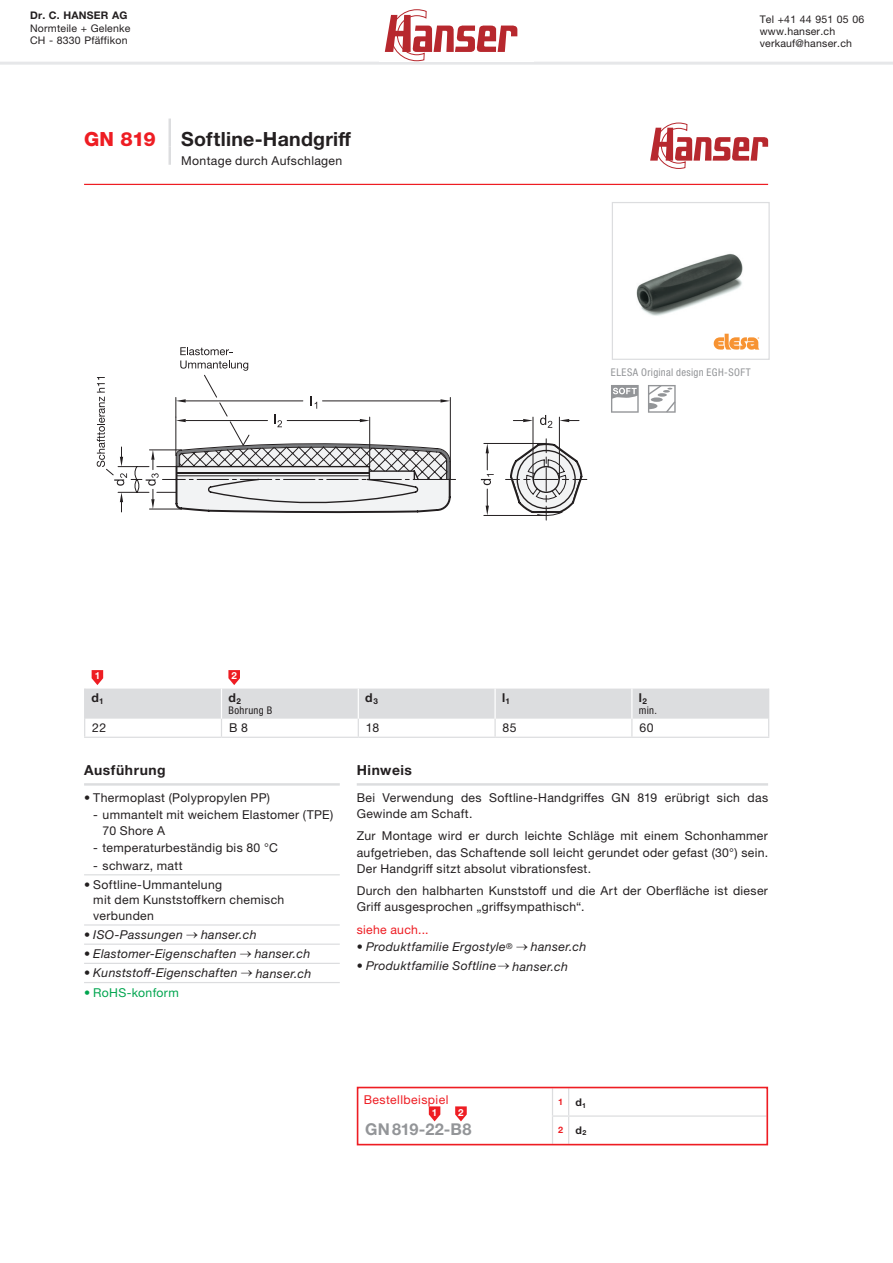
<style>
.page{position:relative;width:893px;height:1263px;background:#fff}
.page>*{position:absolute;margin:0;border:0;box-sizing:border-box;transform-origin:0 0}
.t1{font:700 19.5px "Helvetica Neue LTW1 G";letter-spacing:.01em;color:#231f20}
.t2{font:800 19.5px "Helvetica Neue LT Pro";color:#ee1d23}
.t3{font:700 16.35px "Helvetica Neue LTW1 G";letter-spacing:.015em;color:#939598}
.t4{font:700 13.8px "Helvetica Neue LTW1 G";letter-spacing:.04em;color:#231f20}
.t5{font:italic 12.45px "Helvetica Neue LTW1 G";letter-spacing:.03em;color:#231f20}
.t6{font:12.3px/16.4px "Helvetica Neue LTW1 G";letter-spacing:.025em;color:#231f20}
.t7{font:italic 12.3px "Helvetica Neue LTW1 G";letter-spacing:.03em;color:#231f20}
.t8{font:12.3px "Helvetica Neue LTW1 G";letter-spacing:.035em;color:#ee1d23}
.t9{font:12.3px "Helvetica Neue LT Pro";letter-spacing:.025em;color:#231f20}
.t10{font:12.3px "Helvetica Neue LTW1 G";letter-spacing:.025em;color:#00a54f}
.t11{font:700 12.3px "Helvetica Neue LTW1 G";color:#231f20}
.t12{font:condensed 10.65px "Helvetica Neue LT Pro";letter-spacing:.035em;color:#939598}
.t13{font:condensed 10.65px "Helvetica Neue LT Pro";letter-spacing:.03em;color:#231f20}
.Bestellbeispiel_quer{font:10.5px "Helvetica Neue LT Pro";letter-spacing:.02em;color:#231f20}
.Bestellbeispiel_quer-2{font:700 10.5px "Helvetica Neue LT Pro";letter-spacing:.02em;color:#231f20}
.t14{font:700 9.75px "Helvetica Neue LTW1 G";color:#fff}
.t15{font:700 9px "Helvetica Neue LTW1 G";color:#ee1d23}
.s1{font-family:"Helvetica Neue LT Pro"}
.s2{font-size:8.1px}
.s3{font-size:10.65px;color:#231f20}
</style>
<div class="page">
<hr style="left:0;top:62px;width:893px;height:3px;background:#e6e7e9">
<svg style="left:385px;top:9px;width:132px;height:52px"></svg>
<hr style="left:84px;top:184px;width:684px;height:1px;background:#ee1d23">
<svg style="left:97px;top:347px;width:490px;height:173px"></svg>
<hr style="left:169px;top:119px;width:2px;height:27px;background:#dcdddf">
<svg style="left:169px;top:146px;width:2px;height:19px"></svg>
<svg style="left:84px;top:670px;width:686px;height:476px"></svg>
<svg style="left:611px;top:385px;width:28px;height:28px"></svg>
<img style="left:636px;top:281px;width:12px;height:32px">
<hr style="left:84px;top:874px;width:256px;height:1px;background:#dcdddf">
<hr style="left:84px;top:924px;width:256px;height:1px;background:#dcdddf">
<hr style="left:84px;top:943px;width:256px;height:2px;background:#dcdddf">
<hr style="left:84px;top:963px;width:256px;height:1px;background:#dcdddf">
<hr style="left:84px;top:982px;width:256px;height:1px;background:#dcdddf">
<hr style="left:84px;top:783px;width:256px;height:3px;background:#dcdddf">
<svg style="left:648px;top:122px;width:122px;height:291px"></svg>
<div style="left:498px;top:959px;width:105px;height:14px;background:#fff"></div>
<div style="left:516px;top:940px;width:105px;height:14px;background:#fff"></div>
<div style="left:241px;top:966px;width:105px;height:14px;background:#fff"></div>
<div style="left:240px;top:947px;width:105px;height:14px;background:#fff"></div>
<div style="left:186px;top:928px;width:105px;height:14px;background:#fff"></div>
<p class="Bestellbeispiel_quer-2" style="left:30px;top:9px;width:99px">Dr. C. HANSER AG</p>
<p class="Bestellbeispiel_quer" style="left:30px;top:22px;width:102px">Normteile + Gelenke</p>
<p class="Bestellbeispiel_quer" style="left:30px;top:34px;width:99px">CH - 8330 Pfäffikon</p>
<p class="t2" style="left:84px;top:128px;width:73px">GN 819</p>
<p class="t1" style="left:181px;top:127px;width:171px">Softline-Handgriff</p>
<p class="t9" style="left:181px;top:153px;width:162px">Montage durch Aufschlagen</p>
<p class="Bestellbeispiel_quer" style="left:760px;top:13px;width:106px">Tel +41 44 951 05 06</p>
<p class="Bestellbeispiel_quer" style="left:760px;top:25px;width:77px">www.hanser.ch</p>
<p class="Bestellbeispiel_quer" style="left:760px;top:37px;width:94px">verkauf@hanser.ch</p>
<p class="t12" style="left:611px;top:366px;width:141px">ELESA Original design EGH-SOFT</p>
<p class="t14" style="left:95px;top:670px;width:7px">1</p>
<p class="t14" style="left:231px;top:670px;width:7px">2</p>
<p class="t11" style="left:92px;top:690px;width:14px">d<sub>1</sub></p>
<p class="t11" style="left:228px;top:690px;width:14px">d<sub>2</sub></p>
<p class="t13" style="left:228px;top:704px;width:45px">Bohrung B</p>
<p class="t11" style="left:365px;top:690px;width:14px">d<sub>3</sub></p>
<p class="t11" style="left:502px;top:690px;width:9px">l<sub>1</sub></p>
<p class="t11" style="left:639px;top:690px;width:10px">l<sub>2</sub></p>
<p class="t13" style="left:639px;top:704px;width:20px">min.</p>
<p class="t6" style="left:92px;top:720px;width:15px">22</p>
<p class="t6" style="left:229px;top:720px;width:21px">B 8</p>
<p class="t6" style="left:366px;top:720px;width:15px">18</p>
<p class="t6" style="left:503px;top:720px;width:16px">85</p>
<p class="t6" style="left:639px;top:720px;width:16px">60</p>
<p class="t4" style="left:84px;top:761px;width:83px">Ausführung</p>
<p class="t4" style="left:357px;top:761px;width:57px">Hinweis</p>
<p class="t6" style="left:84px;top:789px;width:187px">• Thermoplast (Polypropylen PP)</p>
<p class="t6" style="left:103px;top:807px;width:232px;line-height:15.5px;text-indent:-9px"><span class="s1">-</span> ummantelt mit weichem Elastomer (TPE)<br>70 Shore A</p>
<p class="t6" style="left:93px;top:840px;width:186px"><span class="s1">-</span> temperaturbeständig bis 80 °C</p>
<p class="t6" style="left:93px;top:857px;width:91px"><span class="s1">-</span> schwarz, matt</p>
<p class="t6" style="left:93px;top:876px;width:193px;line-height:15.5px;text-indent:-9px">• Softline-Ummantelung<br>mit dem Kunststoffkern chemisch verbunden</p>
<p class="t7" style="left:84px;top:927px;width:177px">• ISO-Passungen → Seite 1873</p>
<p class="t7" style="left:84px;top:946px;width:230px">• Elastomer-Eigenschaften → Seite 1876</p>
<p class="t7" style="left:84px;top:965px;width:231px">• Kunststoff-Eigenschaften → Seite 1876</p>
<p class="t10" style="left:84px;top:984px;width:96px">• RoHS-konform</p>
<p class="t5" style="left:186px;top:927px;width:72px">→ hanser.ch</p>
<p class="t5" style="left:240px;top:946px;width:72px">→ hanser.ch</p>
<p class="t5" style="left:241px;top:965px;width:72px">→ hanser.ch</p>
<p class="t6" style="left:357px;top:789px;width:413px">Bei Verwendung des Softline-Handgriffes GN 819 erübrigt sich das<br>Gewinde am Schaft.</p>
<p class="t6" style="left:357px;top:828px;width:413px;text-align:justify">Zur Montage wird er durch leichte Schläge mit einem Schonhammer aufgetrieben, das Schaftende soll leicht gerundet oder gefast (30°) sein.<br>Der Handgriff sitzt absolut vibrationsfest.</p>
<p class="t6" style="left:357px;top:882px;width:413px">Durch den halbharten Kunststoff und die Art der Oberfläche ist dieser<br>Griff ausgesprochen „griffsympathisch“.</p>
<p class="t8" style="left:357px;top:921px;width:73px">siehe auch...</p>
<p class="t7" style="left:357px;top:939px;width:220px">• Produktfamilie Ergostyle<span class="s2">®</span> → Seite 17</p>
<p class="t7" style="left:357px;top:958px;width:204px">• Produktfamilie Softline → Seite 17</p>
<p class="t5" style="left:516px;top:939px;width:72px">→ hanser.ch</p>
<p class="t5" style="left:498px;top:958px;width:72px">→ hanser.ch</p>
<p class="t8" style="left:364px;top:1092px;width:86px">Bestellbeispiel</p>
<p class="t14" style="left:432px;top:1106px;width:7px">1</p>
<p class="t14" style="left:458px;top:1106px;width:7px">2</p>
<p class="t3" style="left:365px;top:1119px;width:108px">GN 819-22-B8</p>
<p class="t15" style="left:558px;top:1096px;width:30px">1 <span class="s3">d</span><sub>1</sub></p>
<p class="t15" style="left:558px;top:1125px;width:30px">2 <span class="s3">d</span><sub>2</sub></p>
</div>
